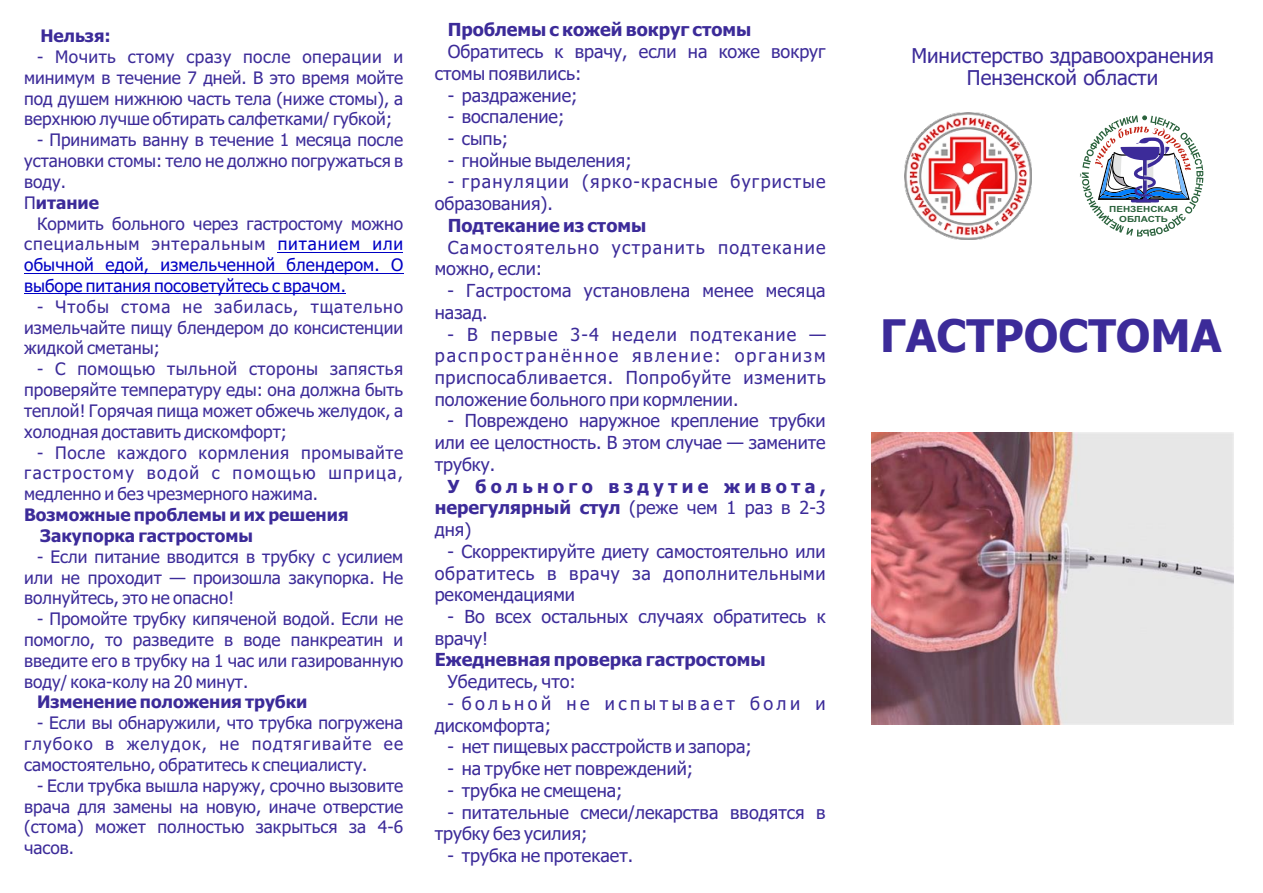
<style>
.page{position:relative;width:1263px;height:893px;background:#fff}
.page>*{position:absolute;margin:0;border:0;box-sizing:border-box;transform-origin:0 0}
.t1{font:700 45px "Tahoma";color:#3c2b99}
.t2{font:20.4px/21.9px "Tahoma";color:#3c2b99;text-align:center}
.t3{font:18px/21.8px "Tahoma";color:#3c2b99}
.t4{font:700 18px/21.8px "Tahoma";color:#3c2b99;text-align:justify}
.t5{font:18px/21.8px "Tahoma";letter-spacing:.07em;color:#3c2b99}
.t6{font:18px/21.8px "Tahoma";letter-spacing:.19em;color:#3c2b99}
.t7{font:17.25px/20.9px "Tahoma";color:#3c2b99;text-align:justify}
.t8{font:17.25px/20.9px "Tahoma";color:#0000c4;text-align:justify}
.t9{font:700 17.25px/20.9px "Tahoma";color:#3c2b99}
.t10{font:700 8.4px/9.4px "Arial";color:#2a623c;text-align:center;scale:1.18 1}
.s1{font-weight:700}
.s2{color:#3c2b99}
.s3{font-weight:400}
</style>
<div class="page">
<div style="left:1077px;top:111px;width:132px;height:130px;background:#fff;border:1px solid #fff;border-radius:50%"></div>
<svg style="left:1080px;top:115px;width:123px;height:122px"></svg>
<hr style="left:278px;top:252px;width:125px;height:1px;background:#0000c4">
<hr style="left:24px;top:273px;width:379px;height:1px;background:#0000c4">
<hr style="left:24px;top:294px;width:322px;height:1px;background:#0000c4">
<img style="left:904px;top:112px;width:127px;height:128px">
<img style="left:872px;top:432px;width:362px;height:293px">
<p class="t9" style="left:40px;top:27px;width:72px">Нельзя:</p>
<p class="t7" style="left:24px;top:48px;width:381px;text-indent:13px">- Мочить стому сразу после операции и минимум в течение 7 дней. В это время мойте под душем нижнюю часть тела (ниже стомы), а верхнюю лучше обтирать салфетками/ губкой;</p>
<p class="t7" style="left:24px;top:131px;width:381px;text-align:left;text-indent:13px">- Принимать ванну в течение 1 месяца после установки стомы: тело не должно погружаться в воду.<br>П<span class="s1">итание</span></p>
<p class="t8" style="left:24px;top:214px;width:381px;text-indent:13px"><span class="s2">Кормить больного через гастростому можно специальным энтеральным</span> питанием или обычной едой, измельченной блендером. О выборе питания посоветуйтесь с врачом.</p>
<p class="t7" style="left:24px;top:298px;width:381px;text-indent:13px">- Чтобы стома не забилась, тщательно измельчайте пищу блендером до консистенции жидкой сметаны;</p>
<p class="t7" style="left:24px;top:360px;width:381px;text-indent:13px">- С помощью тыльной стороны запястья проверяйте температуру еды: она должна быть теплой! Горячая пища может обжечь желудок, а холодная доставить дискомфорт;</p>
<p class="t7" style="left:24px;top:443px;width:381px;text-indent:13px">- После каждого кормления промывайте гастростому водой с помощью шприца, медленно и без чрезмерного нажима.</p>
<p class="t9" style="left:40px;top:506px;width:310px;text-indent:-16px">Возможные проблемы и их решения<br>Закупорка гастростомы</p>
<p class="t7" style="left:24px;top:547px;width:381px;text-indent:13px">- Если питание вводится в трубку с усилием или не проходит — произошла закупорка. Не волнуйтесь, это не опасно!</p>
<p class="t7" style="left:24px;top:610px;width:381px;text-indent:13px">- Промойте трубку кипяченой водой. Если не помогло, то разведите в воде панкреатин и введите его в трубку на 1 час или газированную воду/ кока-колу на 20 минут.</p>
<p class="t9" style="left:37px;top:693px;width:272px">Изменение положения трубки</p>
<p class="t7" style="left:24px;top:714px;width:381px;text-indent:13px">- Если вы обнаружили, что трубка погружена глубоко в желудок, не подтягивайте ее самостоятельно, обратитесь к специалисту.</p>
<p class="t7" style="left:24px;top:776px;width:381px;text-indent:13px">- Если трубка вышла наружу, срочно вызовите врача для замены на новую, иначе отверстие (стома) может полностью закрыться за 4-6 часов.</p>
<p class="t4" style="left:448px;top:20px;width:305px">Проблемы с кожей вокруг стомы</p>
<p class="t3" style="left:435px;top:42px;width:392px;text-indent:13px">Обратитесь к врачу, если на коже вокруг стомы появились:</p>
<p class="t3" style="left:448px;top:86px;width:131px">- раздражение;</p>
<p class="t3" style="left:448px;top:107px;width:118px">- воспаление;</p>
<p class="t3" style="left:448px;top:129px;width:62px">- сыпь;</p>
<p class="t3" style="left:448px;top:151px;width:186px">- гнойные выделения;</p>
<p class="t5" style="left:435px;top:173px;width:392px;text-indent:13px">- грануляции (ярко-красные бугристые образования).</p>
<p class="t4" style="left:448px;top:216px;width:200px">Подтекание из стомы</p>
<p class="t5" style="left:435px;top:238px;width:392px;text-indent:13px">Самостоятельно устранить подтекание можно, если:</p>
<p class="t3" style="left:435px;top:281px;width:392px;text-indent:13px">- Гастростома установлена менее месяца назад.</p>
<p class="t3" style="left:435px;top:325px;width:392px;text-align:justify;text-indent:13px">- В первые 3-4 недели подтекание — распространённое явление: организм приспосабливается. Попробуйте изменить положение больного при кормлении.</p>
<p class="t3" style="left:435px;top:412px;width:392px;text-align:justify;text-indent:13px">- Повреждено наружное крепление трубки или ее целостность. В этом случае — замените трубку.</p>
<p class="t4" style="left:435px;top:477px;width:392px;text-indent:13px">У больного вздутие живота, нерегулярный стул <span class="s3">(реже чем 1 раз в 2-3 дня)</span></p>
<p class="t3" style="left:435px;top:542px;width:392px;text-align:justify;text-indent:13px">- Скорректируйте диету самостоятельно или обратитесь в врачу за дополнительными рекомендациями</p>
<p class="t3" style="left:435px;top:607px;width:392px;text-indent:13px">- Во всех остальных случаях обратитесь к врачу!</p>
<p class="t4" style="left:435px;top:650px;width:332px">Ежедневная проверка гастростомы</p>
<p class="t3" style="left:448px;top:672px;width:130px">Убедитесь, что:</p>
<p class="t6" style="left:435px;top:694px;width:392px;text-indent:13px">- больной не испытывает боли и дискомфорта;</p>
<p class="t3" style="left:448px;top:737px;width:306px">- нет пищевых расстройств и запора;</p>
<p class="t3" style="left:448px;top:759px;width:247px">- на трубке нет повреждений;</p>
<p class="t3" style="left:448px;top:781px;width:176px">- трубка не смещена;</p>
<p class="t3" style="left:435px;top:803px;width:392px;text-indent:13px">- питательные смеси/лекарства вводятся в трубку без усилия;</p>
<p class="t3" style="left:448px;top:846px;width:187px">- трубка не протекает.</p>
<p class="t2" style="left:911px;top:46px;width:304px">Министерство здравоохранения<br>Пензенской области</p>
<p class="t10" style="left:1109px;top:205px;width:60px">ПЕНЗЕНСКАЯ<br>ОБЛАСТЬ</p>
<h1 class="t1" style="left:880px;top:318px;width:343px">ГАСТРОСТОМА</h1>
</div>
